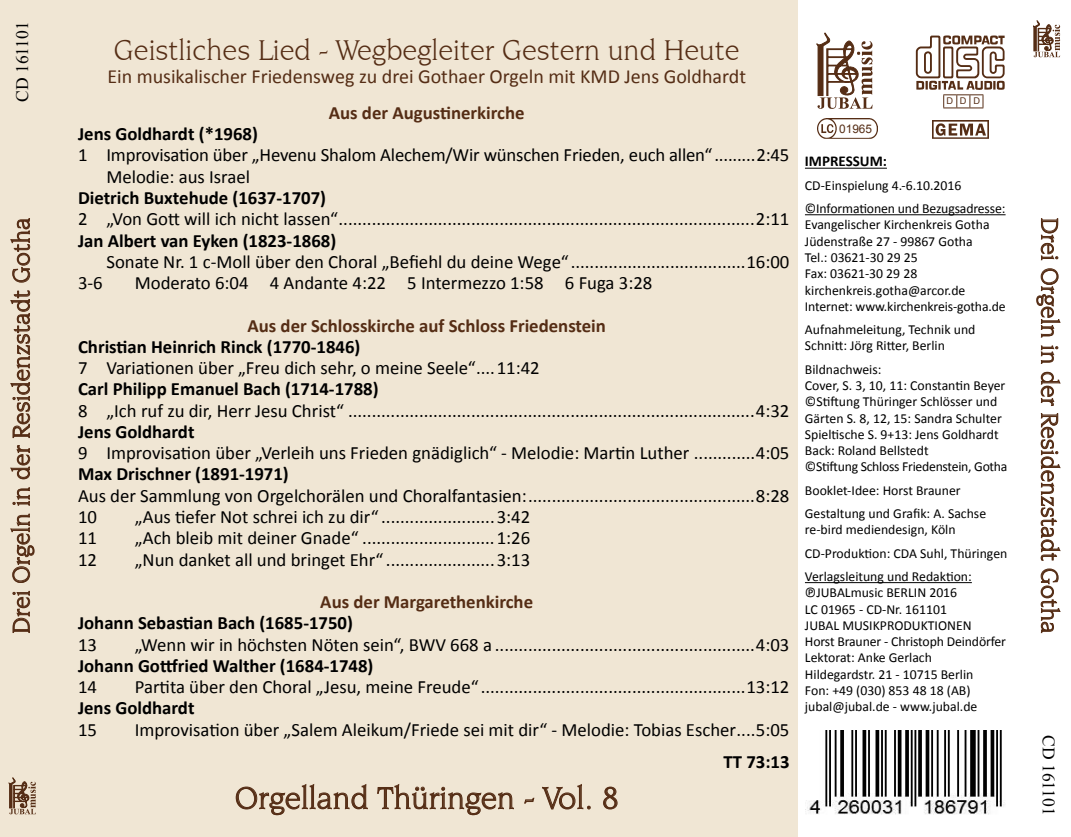
<style>
.page{position:relative;width:1071px;height:837px;background:#fff}
.page>*{position:absolute;margin:0;border:0;box-sizing:border-box;transform-origin:0 0}
.t1{font:32.5px "Novarese IT Cby BT";letter-spacing:.01em;color:#552d15}
.t2{font:30px "Novarese IT Cby BT";color:#552d15}
.t3{font:25px "Novarese IT Cby BT";letter-spacing:.01em;color:#552d15}
.t4{font:20px "Calibri";color:#552d15}
.t5{font:18.75px/21.2px "Calibri";color:#000}
.t6{font:700 18.75px "Calibri";color:#000}
.t7{font:700 18.75px "Calibri";color:#552d15}
.t8{font:17.5px "Times New Roman";color:#000}
.t9{font:700 15px "Calibri";color:#000}
.t10{font:13.75px/16.2px "Calibri";color:#000}
.t11{font:11.75px "Arial";color:#552d15}
.t12{font:9.25px "Arial";color:#552d15}
</style>
<div class="page">
<div style="left:0;top:0;width:797px;height:836px;background:#f0e6d4"></div>
<svg style="left:1033px;top:21px;width:26px;height:36px"></svg>
<svg style="left:1040px;top:218px;width:18px;height:43px"></svg>
<svg style="left:1036px;top:268px;width:25px;height:70px"></svg>
<svg style="left:1040px;top:345px;width:18px;height:19px"></svg>
<svg style="left:1040px;top:371px;width:21px;height:35px"></svg>
<svg style="left:1040px;top:413px;width:21px;height:148px"></svg>
<svg style="left:1040px;top:568px;width:21px;height:66px"></svg>
<svg style="left:9px;top:777px;width:27px;height:37px"></svg>
<svg style="left:12px;top:590px;width:19px;height:43px"></svg>
<svg style="left:10px;top:513px;width:25px;height:70px"></svg>
<svg style="left:12px;top:487px;width:18px;height:19px"></svg>
<svg style="left:10px;top:445px;width:21px;height:34px"></svg>
<svg style="left:10px;top:290px;width:21px;height:148px"></svg>
<svg style="left:10px;top:218px;width:21px;height:65px"></svg>
<img style="left:805px;top:730px;width:200px;height:85px">
<svg style="left:816px;top:33px;width:56px;height:76px"></svg>
<img style="left:932px;top:120px;width:56px;height:19px">
<img style="left:817px;top:119px;width:60px;height:19px">
<svg style="left:915px;top:35px;width:89px;height:73px"></svg>
<hr style="left:804px;top:168px;width:82px;height:1px;background:#000">
<hr style="left:804px;top:214px;width:201px;height:1px;background:#000">
<hr style="left:804px;top:582px;width:167px;height:1px;background:#000">
<svg style="left:235px;top:784px;width:133px;height:31px"></svg>
<svg style="left:377px;top:784px;width:137px;height:31px"></svg>
<svg style="left:524px;top:797px;width:11px;height:6px"></svg>
<svg style="left:542px;top:784px;width:49px;height:26px"></svg>
<svg style="left:603px;top:786px;width:15px;height:23px"></svg>
<p class="t8" style="left:11px;top:102px;width:82px;rotate:-90deg">CD 161101</p>
<h3 class="t3" style="left:6px;top:633px;width:417px;rotate:-90deg">Drei Orgeln in der Residenzstadt Gotha</h3>
<h2 class="t2" style="left:114px;top:33px;width:627px">Geistliches Lied - Wegbegleiter Gestern und Heute</h2>
<p class="t4" style="left:107px;top:64px;width:640px">Ein musikalischer Friedensweg zu drei Gothaer Orgeln mit KMD Jens Goldhardt</p>
<p class="t7" style="left:329px;top:101px;width:197px">Aus der Augustinerkirche</p>
<p class="t6" style="left:78px;top:122px;width:181px">Jens Goldhardt (*1968)</p>
<p class="t5" style="left:106px;top:145px;width:684px;text-indent:-28px">1 Improvisation über „Hevenu Shalom Alechem/Wir wünschen Frieden, euch allen“.........2:45<br>Melodie: aus Israel</p>
<p class="t6" style="left:78px;top:186px;width:249px">Dietrich Buxtehude (1637-1707)</p>
<p class="t5" style="left:78px;top:208px;width:712px">2 „Von Gott will ich nicht lassen“........................................................................................2:11</p>
<p class="t6" style="left:78px;top:228px;width:260px">Jan Albert van Eyken (1823-1868)</p>
<p class="t5" style="left:106px;top:251px;width:684px">Sonate Nr. 1 c-Moll über den Choral „Befiehl du deine Wege“.....................................16:00</p>
<p class="t5" style="left:78px;top:272px;width:26px">3-6</p>
<p class="t5" style="left:135px;top:272px;width:519px">Moderato 6:04 4 Andante 4:22 5 Intermezzo 1:58 6 Fuga 3:28</p>
<p class="t7" style="left:247px;top:313px;width:360px">Aus der Schlosskirche auf Schloss Friedenstein</p>
<p class="t6" style="left:78px;top:334px;width:284px">Christian Heinrich Rinck (1770-1846)</p>
<p class="t5" style="left:78px;top:357px;width:463px">7 Variationen über „Freu dich sehr, o meine Seele“....11:42</p>
<p class="t6" style="left:78px;top:377px;width:302px">Carl Philipp Emanuel Bach (1714-1788)</p>
<p class="t5" style="left:78px;top:399px;width:712px">8 „Ich ruf zu dir, Herr Jesu Christ“ ......................................................................................4:32</p>
<p class="t6" style="left:78px;top:419px;width:118px">Jens Goldhardt</p>
<p class="t5" style="left:78px;top:442px;width:712px">9 Improvisation über „Verleih uns Frieden gnädiglich“ - Melodie: Martin Luther .............4:05</p>
<p class="t6" style="left:78px;top:462px;width:212px">Max Drischner (1891-1971)</p>
<p class="t5" style="left:78px;top:484px;width:712px">Aus der Sammlung von Orgelchorälen und Choralfantasien:................................................8:28<br>10</p>
<p class="t5" style="left:135px;top:506px;width:397px">„Aus tiefer Not schrei ich zu dir“ ........................3:42</p>
<p class="t5" style="left:78px;top:527px;width:21px">11</p>
<p class="t5" style="left:135px;top:527px;width:397px">„Ach bleib mit deiner Gnade“ ............................1:26</p>
<p class="t5" style="left:78px;top:548px;width:21px">12</p>
<p class="t5" style="left:135px;top:548px;width:397px">„Nun danket all und bringet Ehr“ .......................3:13</p>
<p class="t7" style="left:320px;top:589px;width:214px">Aus der Margarethenkirche</p>
<p class="t6" style="left:78px;top:611px;width:276px">Johann Sebastian Bach (1685-1750)</p>
<p class="t5" style="left:78px;top:633px;width:21px">13</p>
<p class="t5" style="left:135px;top:633px;width:656px">„Wenn wir in höchsten Nöten sein“, BWV 668 a .......................................................4:03</p>
<p class="t6" style="left:78px;top:653px;width:297px">Johann Gottfried Walther (1684-1748)</p>
<p class="t5" style="left:78px;top:676px;width:21px">14</p>
<p class="t5" style="left:135px;top:676px;width:656px">Partita über den Choral „Jesu, meine Freude“ ........................................................13:12</p>
<p class="t6" style="left:78px;top:696px;width:118px">Jens Goldhardt</p>
<p class="t5" style="left:78px;top:718px;width:21px">15</p>
<p class="t5" style="left:135px;top:718px;width:656px">Improvisation über „Salem Aleikum/Friede sei mit dir“ - Melodie: Tobias Escher....5:05</p>
<p class="t6" style="left:723px;top:749px;width:68px">TT 73:13</p>
<h1 class="t1" style="left:235px;top:778px;width:385px">Orgelland Thüringen - Vol. 8</h1>
<p class="t11" style="left:838px;top:121px;width:34px">01965</p>
<p class="t12" style="left:946px;top:95px;width:35px">DDD</p>
<p class="t9" style="left:804px;top:152px;width:83px">IMPRESSUM:</p>
<p class="t10" style="left:804px;top:174px;width:202px;line-height:23.2px">CD-Einspielung 4.-6.10.2016 ©Informationen und Bezugsadresse:</p>
<p class="t10" style="left:804px;top:217px;width:202px">Evangelischer Kirchenkreis Gotha<br>Jüdenstraße 27 - 99867 Gotha<br>Tel.: 03621-30 29 25<br>Fax: 03621-30 29 28 kirchenkreis.gotha@arcor.de<br>Internet: www.kirchenkreis-gotha.de</p>
<p class="t10" style="left:804px;top:321px;width:172px">Aufnahmeleitung, Technik und<br>Schnitt: Jörg Ritter, Berlin</p>
<p class="t10" style="left:804px;top:361px;width:204px">Bildnachweis:<br>Cover, S. 3, 10, 11: Constantin Beyer ©Stiftung Thüringer Schlösser und<br>Gärten S. 8, 12, 15: Sandra Schulter<br>Spieltische S. 9+13: Jens Goldhardt<br>Back: Roland Bellstedt<br>©Stiftung Schloss Friedenstein, Gotha</p>
<p class="t10" style="left:804px;top:478px;width:183px;line-height:23.2px">Booklet-Idee: Horst Brauner<br>Gestaltung und Grafik: A. Sachse</p>
<p class="t10" style="left:804px;top:518px;width:204px;line-height:23.2px">re-bird mediendesign, Köln<br>CD-Produktion: CDA Suhl, Thüringen<br>Verlagsleitung und Redaktion:</p>
<p class="t10" style="left:804px;top:584px;width:202px">℗JUBALmusic BERLIN 2016<br>LC 01965 - CD-Nr. 161101<br>JUBAL MUSIKPRODUKTIONEN<br>Horst Brauner - Christoph Deindörfer<br>Lektorat: Anke Gerlach<br>Hildegardstr. 21 - 10715 Berlin<br>Fon: +49 (030) 853 48 18 (AB) jubal@jubal.de - www.jubal.de</p>
<h3 class="t3" style="left:1064px;top:217px;width:417px;rotate:90deg">Drei Orgeln in der Residenzstadt Gotha</h3>
<p class="t8" style="left:1060px;top:734px;width:82px;rotate:90deg">CD 161101</p>
</div>
